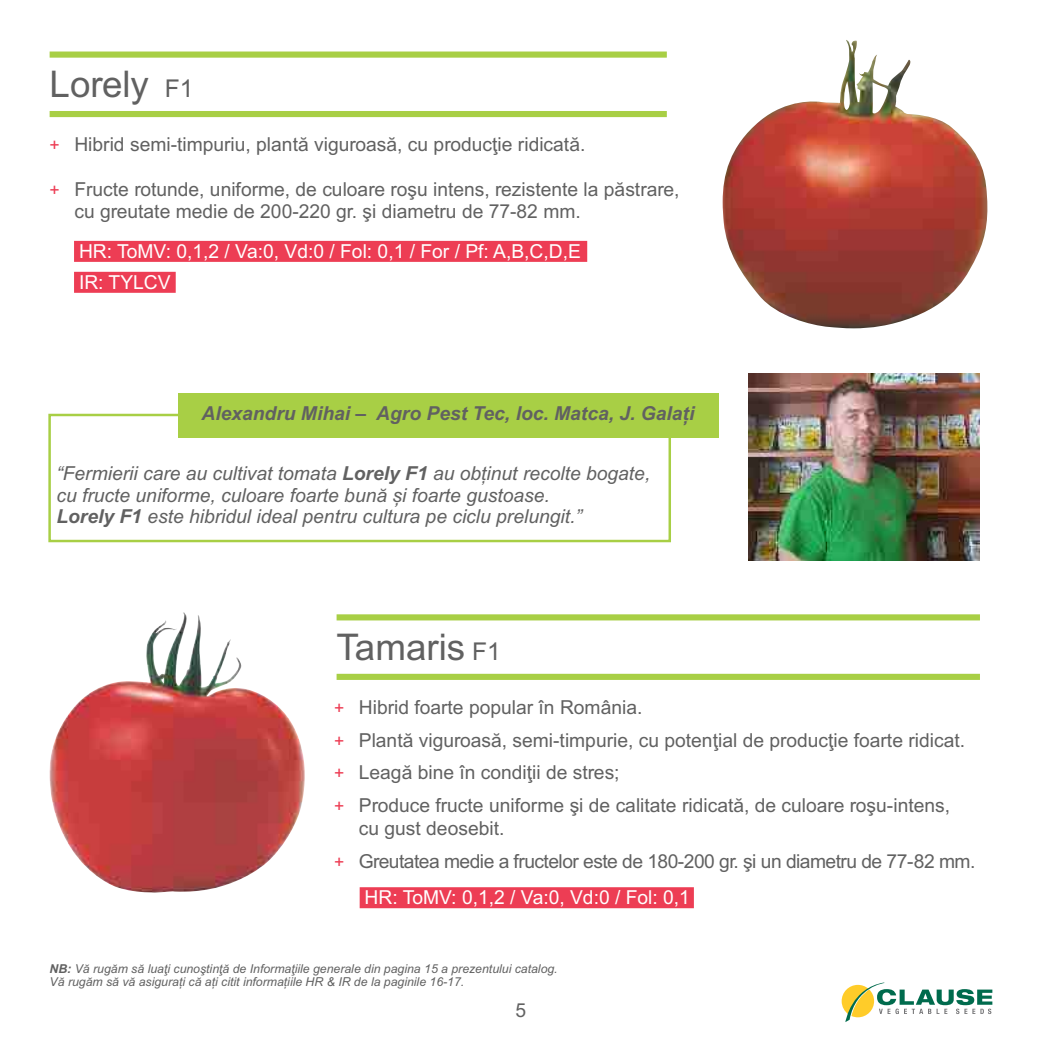
<style>
.page{position:relative;width:1042px;height:1042px;background:#fff}
.page>*{position:absolute;margin:0;border:0;box-sizing:border-box;transform-origin:0 0}
.t1{font:36.75px "Arial";color:#616161}
.t2{font:19.25px/32.7px "Arial";color:#616161}
.t3{font:italic 19.25px/21.5px "Arial";color:#616161}
.t4{font:19.25px/31px "Arial";color:#fff}
.t5{font:19.25px/32.7px "Arial";letter-spacing:-.03em;color:#616161}
.t6{font:italic 700 19.25px "Arial";color:#616161}
.t7{font:17.5px "Arial";color:#ed3d54}
.t8{font:italic 12.25px/13.7px "Arial";color:#616161}
.s1{font-size:24.5px}
.s2{font-size:17.5px;color:#ed3d54}
.s3{font-weight:700}
</style>
<div class="page">
<div style="left:50px;top:52px;width:617px;height:6px;background:#a8cf45"></div>
<div style="left:50px;top:111px;width:617px;height:6px;background:#a8cf45"></div>
<div style="left:74px;top:241px;width:513px;height:21px;background:#ed3d54"></div>
<div style="left:74px;top:272px;width:102px;height:21px;background:#ed3d54"></div>
<img style="left:49px;top:612px;width:256px;height:281px">
<div style="left:336px;top:614px;width:644px;height:6px;background:#a8cf45"></div>
<div style="left:336px;top:674px;width:644px;height:6px;background:#a8cf45"></div>
<div style="left:360px;top:887px;width:334px;height:21px;background:#ed3d54"></div>
<img style="left:722px;top:40px;width:266px;height:288px">
<svg style="left:48px;top:413px;width:623px;height:130px"></svg>
<img style="left:748px;top:374px;width:232px;height:187px">
<div style="left:178px;top:393px;width:541px;height:45px;background:#a8cf45"></div>
<svg style="left:841px;top:982px;width:151px;height:40px"></svg>
<h1 class="t1" style="left:50px;top:71px;width:145px">Lorely <span class="s1">F1</span></h1>
<p class="t2" style="left:50px;top:129px;width:537px"><span class="s2">+</span> Hibrid semi-timpuriu, plantă viguroasă, cu producţie ridicată.</p>
<p class="t7" style="left:50px;top:183px;width:12px">+</p>
<p class="t2" style="left:74px;top:180px;width:606px;line-height:21.5px">Fructe rotunde, uniforme, de culoare roşu intens, rezistente la păstrare, cu greutate medie de 200-220 gr. şi diametru de 77-82 mm.</p>
<p class="t4" style="left:79px;top:237px;width:503px">HR: ToMV: 0,1,2 / Va:0, Vd:0 / Fol: 0,1 / For / Pf: A,B,C,D,E<br>IR: TYLCV</p>
<p class="t6" style="left:201px;top:406px;width:494px">Alexandru Mihai – Agro Pest Tec, loc. Matca, J. Galați</p>
<p class="t3" style="left:56px;top:465px;width:595px">“Fermierii care au cultivat tomata <span class="s3">Lorely F1</span> au obținut recolte bogate, cu fructe uniforme, culoare foarte bună și foarte gustoase.<br><span class="s3">Lorely F1</span> este hibridul ideal pentru cultura pe ciclu prelungit.”</p>
<h1 class="t1" style="left:336px;top:633px;width:166px">Tamaris <span class="s1">F1</span></h1>
<p class="t2" style="left:334px;top:693px;width:632px"><span class="s2">+</span> Hibrid foarte popular în România.<br><span class="s2">+</span> Plantă viguroasă, semi-timpurie, cu potenţial de producţie foarte ridicat. <span class="s2">+</span> Leagă bine în condiţii de stres;<br><span class="s2">+</span> Produce fructe uniforme şi de calitate ridicată, de culoare roşu-intens,</p>
<p class="t5" style="left:334px;top:813px;width:643px;text-indent:25px">cu gust deosebit.<br><span class="s2">+</span> Greutatea medie a fructelor este de 180-200 gr. şi un diametru de 77-82 mm.</p>
<p class="t4" style="left:365px;top:884px;width:327px">HR: ToMV: 0,1,2 / Va:0, Vd:0 / Fol: 0,1</p>
<p class="t8" style="left:50px;top:962px;width:509px"><span class="s3">NB:</span> Vă rugăm să luaţi cunoştinţă de Informaţiile generale din pagina 15 a prezentului catalog.<br>Vă rugăm să vă asigurați că ați citit informațiile HR &amp; IR de la paginile 16-17.</p>
<p class="t2" style="left:516px;top:996px;width:12px">5</p>
</div>
